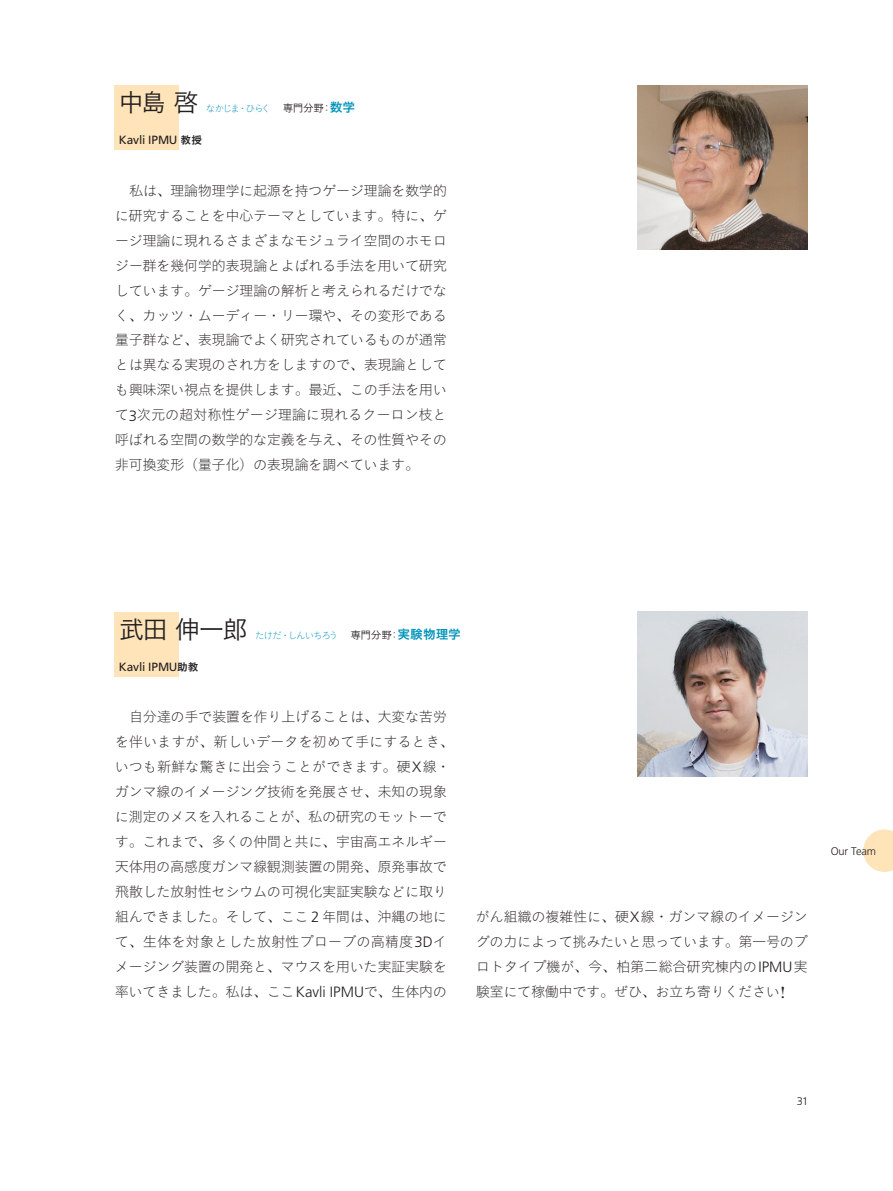
<style>
.page{position:relative;width:893px;height:1191px;background:#fff}
.page>*{position:absolute;margin:0;border:0;box-sizing:border-box;transform-origin:0 0}
.t1{font:25.5px "Koburina Go Std W3";letter-spacing:-.065em;color:#231f20}
.t2{font:14.4px/25px "Koburina Go Std W1";letter-spacing:-.035em;color:#231f20;text-align:justify}
.t3{font:11.85px "Frutiger LT Std";letter-spacing:-.01em;color:#231f20}
.t4{font:300 11.1px "Frutiger LT Std";letter-spacing:-.02em;color:#231f20}
.t5{font:9.6px "Koburina Go Std W1";letter-spacing:-.135em;color:#0093ba}
.s1{font-family:"Ryumin Pro";font-weight:300}
.s2{font-family:"Koburina Go Std W3";font-size:10.65px;color:#231f20}
.s3{font-family:"Ryumin Pro";font-weight:300;font-size:10.65px;color:#231f20}
.s4{font-family:"Koburina Go Std W6";font-size:12.75px}
.s5{font-family:"Koburina Go Std W6";font-size:10.65px}
.s6{font-family:"Frutiger LT Std";font-weight:300;font-size:14.85px}
.s7{font-family:"Bodoni Std";font-size:16.65px}
</style>
<div class="page">
<svg style="left:863px;top:829px;width:30px;height:43px"></svg>
<div style="left:115px;top:612px;width:64px;height:64px;background:#fee4b8"></div>
<img style="left:638px;top:612px;width:170px;height:164px">
<div style="left:115px;top:85px;width:64px;height:64px;background:#fee4b8"></div>
<img style="left:638px;top:85px;width:170px;height:164px">
<h1 class="t1" style="left:118px;top:83px;width:82px">中島啓</h1>
<p class="t5" style="left:206px;top:101px;width:151px">なかじま<span class="s1">・</span>ひらく <span class="s2">専門分野</span><span class="s3">：</span><span class="s4">数学</span></p>
<p class="t3" style="left:119px;top:133px;width:85px">Kavli IPMU <span class="s5">教授</span></p>
<p class="t2" style="left:115px;top:177px;width:334px;text-indent:14px">私は<span class="s1">、</span>理論物理学に起源を持つゲージ理論を数学的に研究することを中心テーマとしています<span class="s1">。</span>特に<span class="s1">、</span>ゲージ理論に現れるさまざまなモジュライ空間のホモロジー群を幾何学的表現論とよばれる手法を用いて研究しています<span class="s1">。</span>ゲージ理論の解析と考えられるだけでなく<span class="s1">、</span>カッツ<span class="s1">・</span>ムーディー<span class="s1">・</span>リー環や<span class="s1">、</span>その変形である量子群など<span class="s1">、</span>表現論でよく研究されているものが通常とは異なる実現のされ方をしますので<span class="s1">、</span>表現論としても興味深い視点を提供します<span class="s1">。</span>最近<span class="s1">、</span>この手法を用いて<span class="s6">3</span>次元の超対称性ゲージ理論に現れるクーロン枝と呼ばれる空間の数学的な定義を与え<span class="s1">、</span>その性質やその非可換変形<span class="s1">（</span>量子化<span class="s1">）</span>の表現論を調べています<span class="s1">。</span></p>
<h1 class="t1" style="left:119px;top:610px;width:131px">武田伸一郎</h1>
<p class="t5" style="left:255px;top:628px;width:207px">たけだ<span class="s1">・</span>しんいちろう <span class="s2">専門分野</span><span class="s3">：</span><span class="s4">実験物理学</span></p>
<p class="t3" style="left:119px;top:660px;width:81px">Kavli IPMU<span class="s5">助教</span></p>
<p class="t2" style="left:115px;top:704px;width:341px;text-align:center">自分達の手で装置を作り上げることは<span class="s1">、</span>大変な苦労<br>を伴いますが<span class="s1">、</span>新しいデータを初めて手にするとき<span class="s1">、</span>いつも新鮮な驚きに出会うことができます<span class="s1">。</span>硬<span class="s6">X</span>線<span class="s1">・</span>ガンマ線のイメージング技術を発展させ<span class="s1">、</span>未知の現象に測定のメスを入れることが<span class="s1">、</span>私の研究のモットーです<span class="s1">。</span>これまで<span class="s1">、</span>多くの仲間と共に<span class="s1">、</span>宇宙高エネルギー天体用の高感度ガンマ線観測装置の開発<span class="s1">、</span>原発事故で飛散した放射性セシウムの可視化実証実験などに取り組んできました<span class="s1">。</span>そして<span class="s1">、</span>ここ <span class="s6">2</span> 年間は<span class="s1">、</span>沖縄の地にて<span class="s1">、</span>生体を対象とした放射性プローブの高精度<span class="s6">3D</span>イメージング装置の開発と<span class="s1">、</span>マウスを用いた実証実験を率いてきました<span class="s1">。</span>私は<span class="s1">、</span>ここ<span class="s6">Kavli IPMU</span>で<span class="s1">、</span>生体内の</p>
<p class="t2" style="left:476px;top:904px;width:334px">がん組織の複雑性に<span class="s1">、</span>硬<span class="s6">X</span>線<span class="s1">・</span>ガンマ線のイメージングの力によって挑みたいと思っています<span class="s1">。</span>第一号のプロトタイプ機が<span class="s1">、</span>今<span class="s1">、</span>柏第二総合研究棟内の<span class="s6">IPMU</span>実験室にて稼働中です<span class="s1">。</span>ぜひ<span class="s1">、</span>お立ち寄りください<span class="s7">!</span></p>
<p class="t4" style="left:831px;top:844px;width:47px">Our Team</p>
<p class="t4" style="left:797px;top:1094px;width:13px">31</p>
</div>
